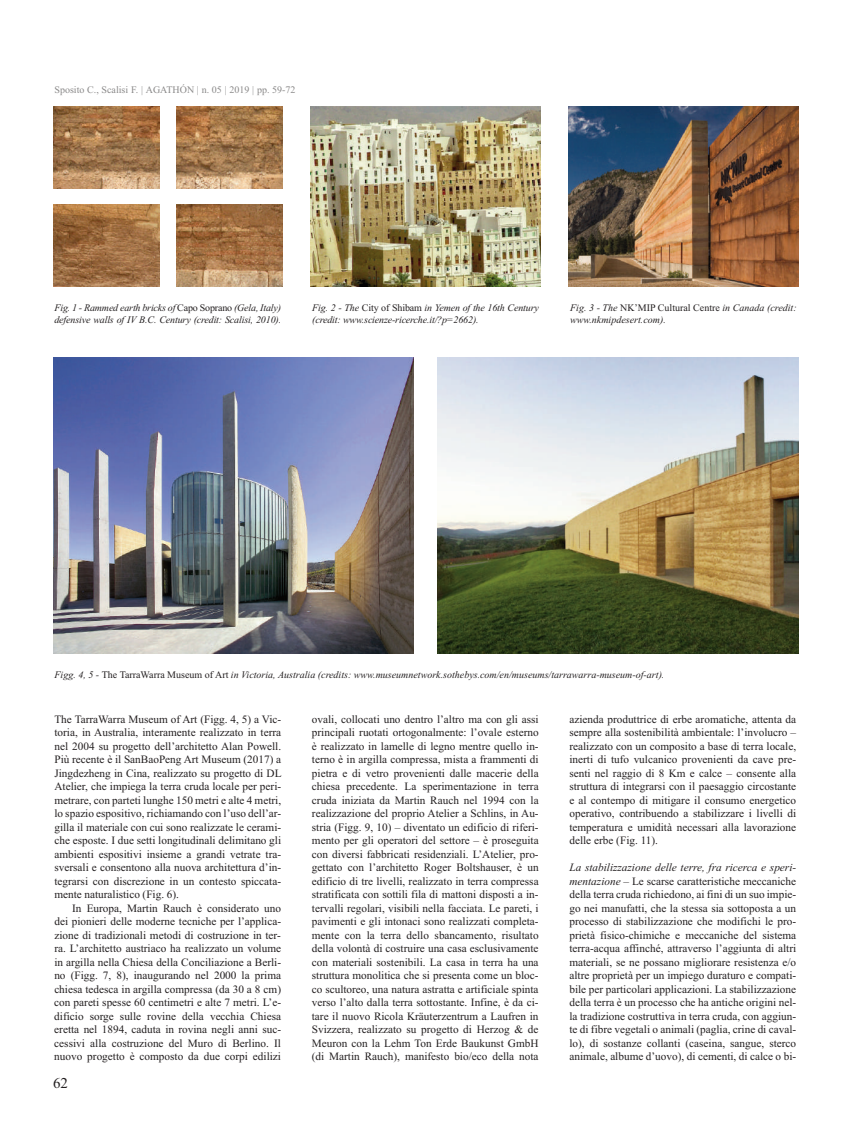
<style>
.page{position:relative;width:851px;height:1134px;background:#fff}
.page>*{position:absolute;margin:0;border:0;box-sizing:border-box;transform-origin:0 0}
.t1{font:15px "Times New Roman";color:#231f20}
.t2{font:11.25px/13.5px "Times New Roman";color:#231f20;text-align:justify}
.t3{font:italic 10px/12px "Times New Roman";letter-spacing:-.015em;color:#231f20}
.t4{font:10px "Times New Roman";color:#8a8989}
.s1{font-style:normal}
.s2{font-style:italic}
</style>
<div class="page">
<img style="left:53px;top:204px;width:106px;height:82px">
<img style="left:176px;top:204px;width:106px;height:82px">
<img style="left:53px;top:106px;width:106px;height:82px">
<img style="left:176px;top:106px;width:106px;height:82px">
<img style="left:311px;top:106px;width:229px;height:180px">
<img style="left:568px;top:106px;width:229px;height:180px">
<img style="left:53px;top:358px;width:361px;height:296px">
<img style="left:437px;top:358px;width:360px;height:296px">
<p class="t4" style="left:54px;top:84px;width:243px">Sposito C., Scalisi F. | AGATHÓN | n. 05 | 2019 | pp. 59-72</p>
<p class="t3" style="left:54px;top:301px;width:228px">Fig. 1 - Rammed earth bricks of <span class="s1">Capo Soprano</span> (Gela, Italy) defensive walls of IV B.C. Century (credit: Scalisi, 2010).</p>
<p class="t3" style="left:312px;top:301px;width:228px">Fig. 2 - The <span class="s1">City of Shibam</span> in Yemen of the 16th Century (credit: www.scienze-ricerche.it/?p=2662).</p>
<p class="t3" style="left:570px;top:301px;width:228px">Fig. 3 - The <span class="s1">NK’MIP Cultural Centre</span> in Canada (credit: www.nkmipdesert.com).</p>
<p class="t3" style="left:55px;top:669px;width:611px">Figg. 4, 5 - <span class="s1">The TarraWarra Museum of Art</span> in Victoria, Australia (credits: www.museumnetwork.sothebys.com/en/museums/tarrawarra-museum-of-art).</p>
<p class="t2" style="left:54px;top:712px;width:229px">The TarraWarra Museum of Art (Figg. 4, 5) a Vic&shy;toria, in Australia, interamente realizzato in terra nel 2004 su progetto dell’architetto Alan Powell.<br>Più recente è il SanBaoPeng Art Museum (2017) a Jingdezheng in Cina, realizzato su progetto di DL Atelier, che impiega la terra cruda locale per peri&shy;metrare, con parteti lunghe 150 metri e alte 4 metri, lo spazio espositivo, richiamando con l’uso dell’ar&shy;gilla il materiale con cui sono realizzate le cerami&shy;che esposte. I due setti longitudinali delimitano gli ambienti espositivi insieme a grandi vetrate tra&shy;sversali e consentono alla nuova architettura d’in&shy;tegrarsi con discrezione in un contesto spiccata&shy;mente naturalistico (Fig. 6).</p>
<p class="t2" style="left:54px;top:901px;width:228px;text-indent:18px">In Europa, Martin Rauch è considerato uno dei pionieri delle moderne tecniche per l’applica&shy;zione di tradizionali metodi di costruzione in ter&shy;ra. L’architetto austriaco ha realizzato un volume in argilla nella Chiesa della Conciliazione a Berli&shy;no (Figg. 7, 8), inaugurando nel 2000 la prima chiesa tedesca in argilla compressa (da 30 a 8 cm) con pareti spesse 60 centimetri e alte 7 metri. L’e&shy;dificio sorge sulle rovine della vecchia Chiesa eretta nel 1894, caduta in rovina negli anni suc&shy;cessivi alla costruzione del Muro di Berlino. Il nuovo progetto è composto da due corpi edilizi</p>
<h1 class="t1" style="left:53px;top:1074px;width:16px">62</h1>
<p class="t2" style="left:312px;top:712px;width:228px">ovali, collocati uno dentro l’altro ma con gli assi principali ruotati ortogonalmente: l’ovale esterno è realizzato in lamelle di legno mentre quello in&shy;terno è in argilla compressa, mista a frammenti di pietra e di vetro provenienti dalle macerie della chiesa precedente. La sperimentazione in terra cruda iniziata da Martin Rauch nel 1994 con la realizzazione del proprio Atelier a Schlins, in Au&shy;stria (Figg. 9, 10) – diventato un edificio di riferi&shy;mento per gli operatori del settore – è proseguita con diversi fabbricati residenziali. L’Atelier, pro&shy;gettato con l’architetto Roger Boltshauser, è un edificio di tre livelli, realizzato in terra compressa stratificata con sottili fila di mattoni disposti a in&shy;tervalli regolari, visibili nella facciata. Le pareti, i pavimenti e gli intonaci sono realizzati completa&shy;mente con la terra dello sbancamento, risultato della volontà di costruire una casa esclusivamente con materiali sostenibili. La casa in terra ha una struttura monolitica che si presenta come un bloc&shy;co scultoreo, una natura astratta e artificiale spinta verso l’alto dalla terra sottostante. Infine, è da ci&shy;tare il nuovo Ricola Kräuterzentrum a Laufren in Svizzera, realizzato su progetto di Herzog &amp; de Meuron con la Lehm Ton Erde Baukunst GmbH (di Martin Rauch), manifesto bio/eco della nota</p>
<p class="t2" style="left:569px;top:712px;width:228px">azienda produttrice di erbe aromatiche, attenta da sempre alla sostenibilità ambientale: l’involucro – realizzato con un composito a base di terra locale, inerti di tufo vulcanico provenienti da cave pre&shy;senti nel raggio di 8 Km e calce – consente alla struttura di integrarsi con il paesaggio circostante e al contempo di mitigare il consumo energetico operativo, contribuendo a stabilizzare i livelli di temperatura e umidità necessari alla lavorazione delle erbe (Fig. 11).</p>
<p class="t2" style="left:569px;top:861px;width:228px"><span class="s2">La stabilizzazione delle terre, fra ricerca e speri&shy;mentazione</span> – Le scarse caratteristiche meccaniche della terra cruda richiedono, ai fini di un suo impie&shy;go nei manufatti, che la stessa sia sottoposta a un processo di stabilizzazione che modifichi le pro&shy;prietà fisico-chimiche e meccaniche del sistema terra-acqua affinché, attraverso l’aggiunta di altri materiali, se ne possano migliorare resistenza e/o altre proprietà per un impiego duraturo e compati&shy;bile per particolari applicazioni. La stabilizzazione della terra è un processo che ha antiche origini nel&shy;la tradizione costruttiva in terra cruda, con aggiun&shy;te di fibre vegetali o animali (paglia, crine di caval&shy;lo), di sostanze collanti (caseina, sangue, sterco animale, albume d’uovo), di cementi, di calce o bi-</p>
</div>
